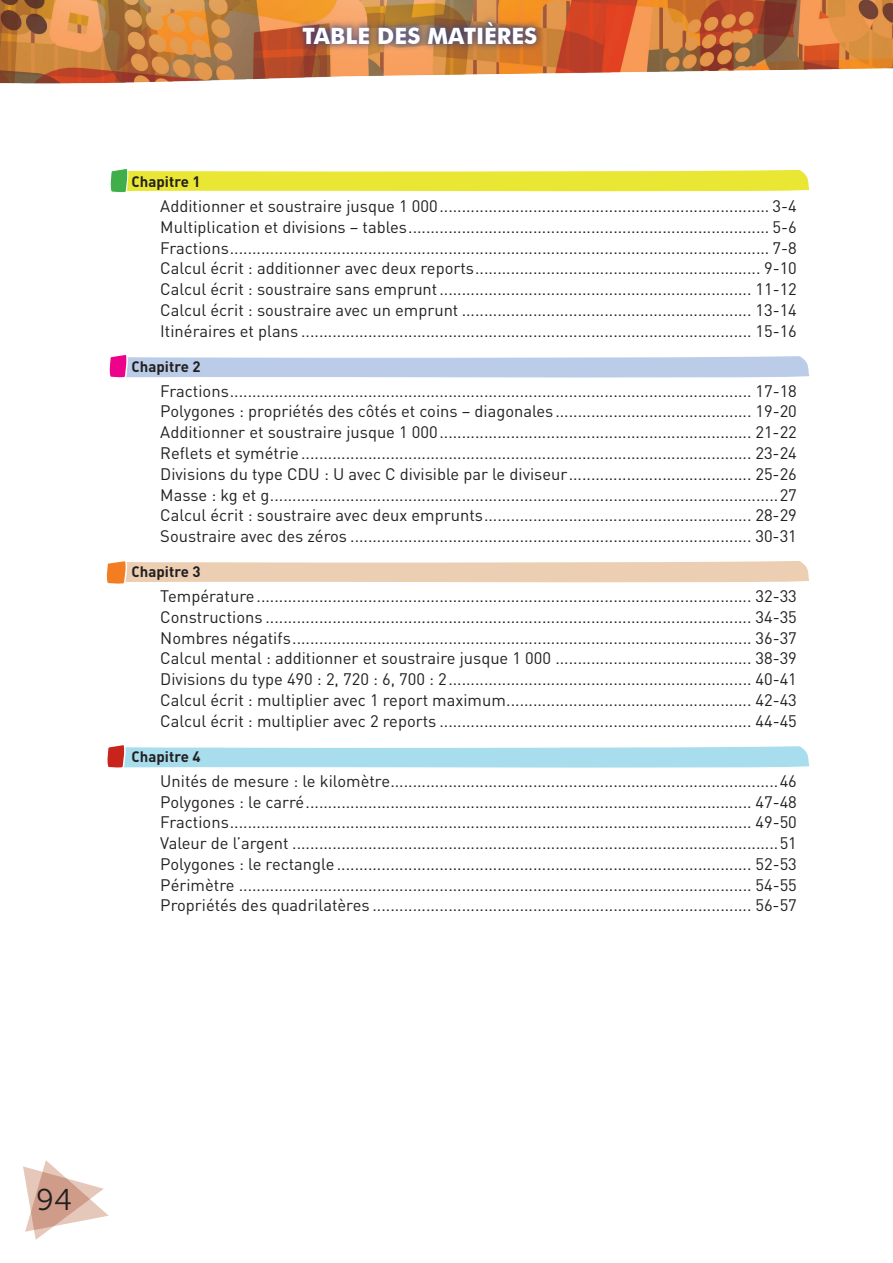
<style>
.page{position:relative;width:893px;height:1263px;background:#fff}
.page>*{position:absolute;margin:0;border:0;box-sizing:border-box;transform-origin:0 0}
.t1{font:30px "Museo Sans 300";color:#231f20}
.t2{font:700 22.5px "Futura BT";color:#fff}
.t3{font:16.5px/20.7px "DIN";color:#231f20;text-align:justify}
.t4{font:700 15px "DIN";color:#231f20}
</style>
<div class="page">
<svg style="left:23px;top:1160px;width:86px;height:79px"></svg>
<img style="left:0;top:0;width:892px;height:84px">
<svg style="left:107px;top:745px;width:703px;height:23px;background:#b4deeb"></svg>
<svg style="left:109px;top:355px;width:701px;height:23px;background:#c5cfe9"></svg>
<svg style="left:106px;top:561px;width:704px;height:23px;background:#eed3ba"></svg>
<svg style="left:110px;top:169px;width:700px;height:24px"></svg>
<div style="left:295px;top:14px;width:249px;height:38px;background:#253f8e;opacity:.75"></div>
<h2 class="t2" style="left:302px;top:22px;width:236px">TABLE DES MATIèRES</h2>
<p class="t4" style="left:131px;top:172px;width:70px">Chapitre 1</p>
<p class="t3" style="left:160px;top:195px;width:638px">Additionner et soustraire jusque 1 000.......................................................................... 3-4<br>Multiplication et divisions – tables................................................................................. 5-6<br>Fractions......................................................................................................................... 7-8<br>Calcul écrit : additionner avec deux reports................................................................ 9-10<br>Calcul écrit : soustraire sans emprunt...................................................................... 11-12<br>Calcul écrit : soustraire avec un emprunt ................................................................. 13-14<br>Itinéraires et plans ..................................................................................................... 15-16</p>
<p class="t4" style="left:131px;top:356px;width:70px">Chapitre 2</p>
<p class="t3" style="left:160px;top:380px;width:638px">Fractions..................................................................................................................... 17-18<br>Polygones : propriétés des côtés et coins – diagonales............................................ 19-20<br>Additionner et soustraire jusque 1 000...................................................................... 21-22<br>Reflets et symétrie ..................................................................................................... 23-24<br>Divisions du type CDU : U avec C divisible par le diviseur......................................... 25-26<br>Masse : kg et g..................................................................................................................27<br>Calcul écrit : soustraire avec deux emprunts............................................................ 28-29<br>Soustraire avec des zéros .......................................................................................... 30-31</p>
<p class="t4" style="left:131px;top:561px;width:70px">Chapitre 3</p>
<p class="t3" style="left:160px;top:585px;width:638px">Température............................................................................................................... 32-33<br>Constructions ............................................................................................................. 34-35<br>Nombres négatifs....................................................................................................... 36-37<br>Calcul mental : additionner et soustraire jusque 1 000 ............................................ 38-39<br>Divisions du type 490 : 2, 720 : 6, 700 : 2.................................................................... 40-41<br>Calcul écrit : multiplier avec 1 report maximum....................................................... 42-43<br>Calcul écrit : multiplier avec 2 reports ...................................................................... 44-45</p>
<p class="t4" style="left:131px;top:746px;width:70px">Chapitre 4</p>
<p class="t3" style="left:160px;top:770px;width:638px">Unités de mesure : le kilomètre.......................................................................................46<br>Polygones : le carré.................................................................................................... 47-48<br>Fractions..................................................................................................................... 49-50<br>Valeur de l’argent .............................................................................................................51<br>Polygones : le rectangle ............................................................................................. 52-53<br>Périmètre ................................................................................................................... 54-55<br>Propriétés des quadrilatères ..................................................................................... 56-57</p>
<h1 class="t1" style="left:36px;top:1182px;width:37px">94</h1>
</div>
